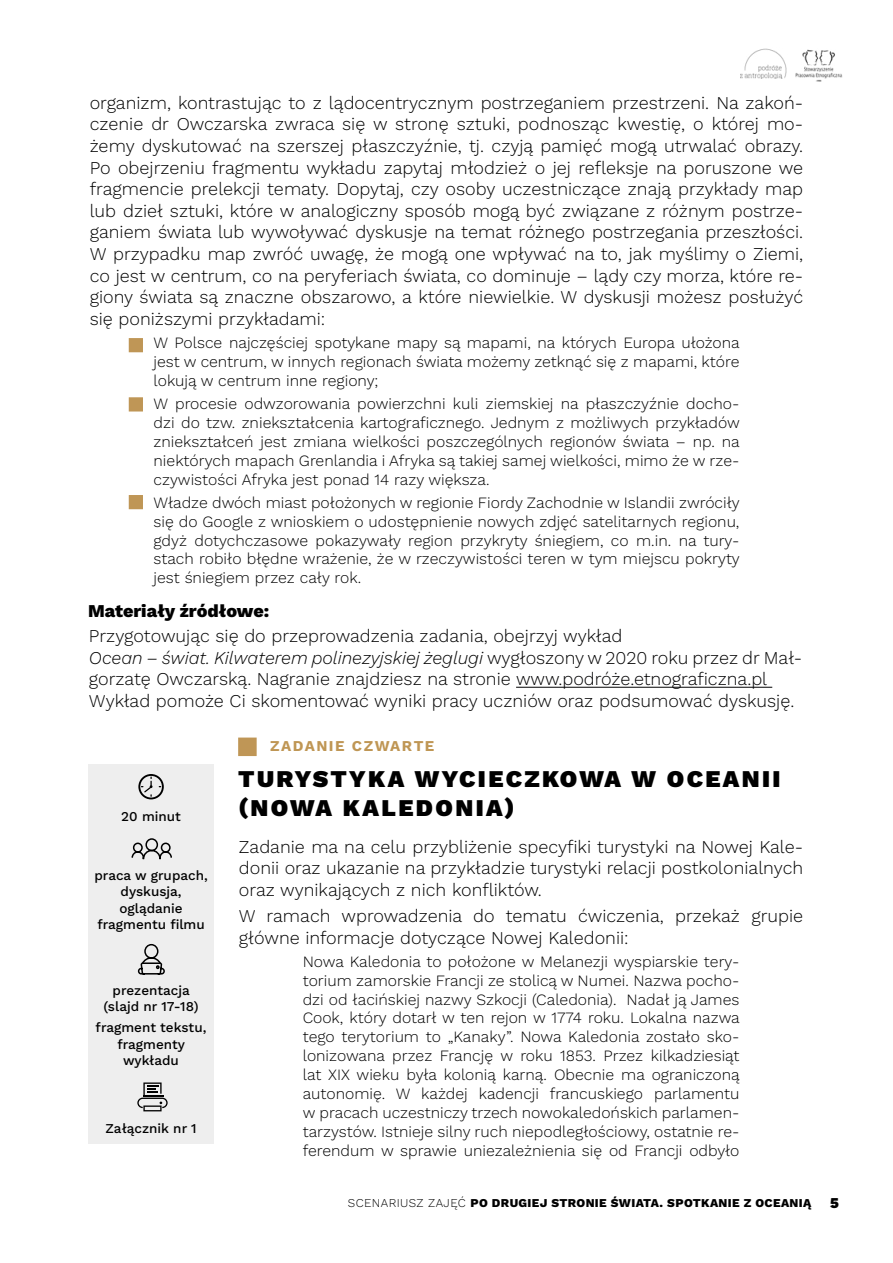
<style>
.page{position:relative;width:893px;height:1263px;background:#fff}
.page>*{position:absolute;margin:0;border:0;box-sizing:border-box;transform-origin:0 0}
.t1{font:900 24px/28.8px "Work Sans";letter-spacing:.1em;color:#000}
.t2{font:300 18px/21.6px "Work Sans";color:#000;text-align:justify}
.t3{font:800 18px "Work Sans";color:#000}
.t4{font:300 15.75px/18.9px "Work Sans";color:#000;text-align:justify}
.t5{font:700 15px "Work Sans";letter-spacing:.1em;color:#bf9654}
.t6{font:900 15px "Work Sans";color:#000}
.t7{font:500 13.5px/16.2px "Work Sans";color:#000;text-align:center}
.t8{font:800 12px "Work Sans";letter-spacing:.03em;color:#000}
.s1{font-style:italic}
.s2{color:#020203}
.s3{font-weight:300}
</style>
<div class="page">
<img style="left:795px;top:49px;width:48px;height:33px">
<img style="left:740px;top:48px;width:47px;height:30px">
<div style="left:129px;top:338px;width:14px;height:14px;background:#bf9656"></div>
<div style="left:129px;top:397px;width:14px;height:14px;background:#bf9656"></div>
<div style="left:129px;top:495px;width:14px;height:14px;background:#bf9656"></div>
<div style="left:88px;top:764px;width:126px;height:380px;background:#eee"></div>
<svg style="left:138px;top:774px;width:26px;height:25px"></svg>
<svg style="left:131px;top:838px;width:41px;height:22px"></svg>
<svg style="left:137px;top:943px;width:28px;height:32px"></svg>
<svg style="left:238px;top:737px;width:19px;height:19px"></svg>
<svg style="left:137px;top:1082px;width:31px;height:29px"></svg>
<hr style="left:516px;top:687px;width:256px;height:1px;background:#020203">
<p class="t2" style="left:90px;top:91px;width:715px">organizm, kontrastując to z lądocentrycznym postrzeganiem przestrzeni. Na zakoń&shy;czenie dr Owczarska zwraca się w stronę sztuki, podnosząc kwestię, o której mo&shy;żemy dyskutować na szerszej płaszczyźnie, tj. czyją pamięć mogą utrwalać obrazy.<br>Po obejrzeniu fragmentu wykładu zapytaj młodzież o jej refleksje na poruszone we fragmencie prelekcji tematy. Dopytaj, czy osoby uczestniczące znają przykłady map lub dzieł sztuki, które w analogiczny sposób mogą być związane z różnym postrze&shy;ganiem świata lub wywoływać dyskusje na temat różnego postrzegania przeszłości.<br>W przypadku map zwróć uwagę, że mogą one wpływać na to, jak myślimy o Ziemi, co jest w centrum, co na peryferiach świata, co dominuje – lądy czy morza, które re&shy;giony świata są znaczne obszarowo, a które niewielkie. W dyskusji możesz posłużyć się poniższymi przykładami:</p>
<p class="t4" style="left:154px;top:333px;width:588px">W Polsce najczęściej spotykane mapy są mapami, na których Europa ułożona jest w centrum, w innych regionach świata możemy zetknąć się z mapami, które lokują w centrum inne regiony;</p>
<p class="t4" style="left:154px;top:394px;width:588px">W procesie odwzorowania powierzchni kuli ziemskiej na płaszczyźnie docho&shy;dzi do tzw. zniekształcenia kartograficznego. Jednym z możliwych przykładów zniekształceń jest zmiana wielkości poszczególnych regionów świata – np. na niektórych mapach Grenlandia i Afryka są takiej samej wielkości, mimo że w rze&shy;czywistości Afryka jest ponad 14 razy większa.</p>
<p class="t4" style="left:154px;top:492px;width:588px">Władze dwóch miast położonych w regionie Fiordy Zachodnie w Islandii zwróciły się do Google z wnioskiem o udostępnienie nowych zdjęć satelitarnych regionu, gdyż dotychczasowe pokazywały region przykryty śniegiem, co m.in. na tury&shy;stach robiło błędne wrażenie, że w rzeczywistości teren w tym miejscu pokryty jest śniegiem przez cały rok.</p>
<p class="t3" style="left:88px;top:597px;width:183px">Materiały źródłowe:</p>
<p class="t2" style="left:89px;top:625px;width:715px;text-align:left">Przygotowując się do przeprowadzenia zadania, obejrzyj wykład<br><span class="s1">Ocean – świat. Kilwaterem polinezyjskiej żeglugi</span> wygłoszony w 2020 roku przez dr Mał&shy;gorzatę Owczarską. Nagranie znajdziesz na stronie <span class="s2">www.podróże.etnograficzna.pl </span>Wykład pomoże Ci skomentować wyniki pracy uczniów oraz podsumować dyskusję.</p>
<p class="t7" style="left:121px;top:808px;width:61px">20 minut</p>
<p class="t7" style="left:94px;top:867px;width:115px">praca w grupach, dyskusja, oglądanie fragmentu filmu</p>
<p class="t7" style="left:104px;top:981px;width:97px">prezentacja (slajd nr 17-18)</p>
<p class="t7" style="left:96px;top:1019px;width:112px">fragment tekstu, fragmenty wykładu</p>
<p class="t7" style="left:105px;top:1119px;width:93px">Załącznik nr 1</p>
<p class="t5" style="left:270px;top:734px;width:166px">ZADANIE CZWARTE</p>
<h1 class="t1" style="left:238px;top:763px;width:544px">TURYSTYKA WYCIECZKOWA W OCEANII (NOWA KALEDONIA)</h1>
<p class="t2" style="left:239px;top:835px;width:566px">Zadanie ma na celu przybliżenie specyfiki turystyki na Nowej Kale&shy;donii oraz ukazanie na przykładzie turystyki relacji postkolonialnych oraz wynikających z nich konfliktów.</p>
<p class="t2" style="left:239px;top:904px;width:566px">W ramach wprowadzenia do tematu ćwiczenia, przekaż grupie główne informacje dotyczące Nowej Kaledonii:</p>
<p class="t4" style="left:303px;top:951px;width:439px">Nowa Kaledonia to położone w Melanezji wyspiarskie tery&shy;torium zamorskie Francji ze stolicą w Numei. Nazwa pocho&shy;dzi od łacińskiej nazwy Szkocji (Caledonia). Nadał ją James Cook, który dotarł w ten rejon w 1774 roku. Lokalna nazwa tego terytorium to „Kanaky”. Nowa Kaledonia zostało sko&shy;lonizowana przez Francję w roku 1853. Przez kilkadziesiąt lat XIX wieku była kolonią karną. Obecnie ma ograniczoną autonomię. W każdej kadencji francuskiego parlamentu w pracach uczestniczy trzech nowokaledońskich parlamen&shy;tarzystów. Istnieje silny ruch niepodległościowy, ostatnie re&shy;ferendum w sprawie uniezależnienia się od Francji odbyło</p>
<p class="t8" style="left:348px;top:1194px;width:465px"><span class="s3">SCENARIUSZ ZAJĘĆ</span> PO DRUGIEJ STRONIE ŚWIATA. SPOTKANIE Z OCEANIĄ</p>
<p class="t6" style="left:830px;top:1192px;width:10px">5</p>
</div>
